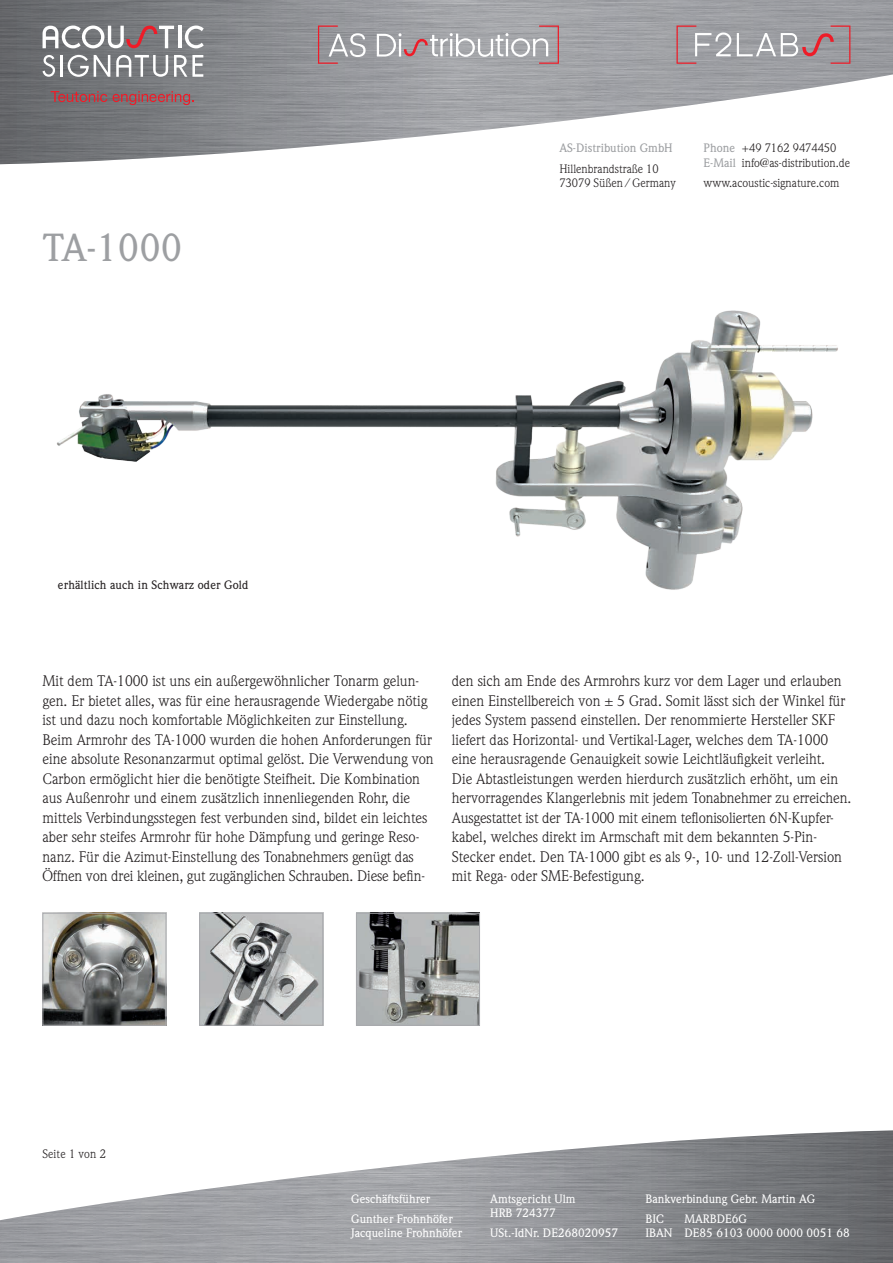
<style>
.page{position:relative;width:893px;height:1263px;background:#fff}
.page>*{position:absolute;margin:0;border:0;box-sizing:border-box;transform-origin:0 0}
.t1{font:500 38.4px "Weidemann Std";color:#9d9fa2}
.t2{font:15px/19.5px "Weidemann Std";color:#231f20}
.t3{font:500 12px/14.4px "Weidemann Std";color:#fff}
.t4{font:12px/14.4px "Weidemann Std";color:#231f20}
.t5{font:500 12px "Weidemann Std";letter-spacing:.01em;color:#231f20}
.t6{font:500 12px "Weidemann Std";color:#9d9fa2}
.s1{font-weight:500;color:#9d9fa2}
</style>
<div class="page">
<img style="left:57px;top:310px;width:781px;height:280px">
<img style="left:45px;top:915px;width:119px;height:109px">
<div style="left:43px;top:913px;width:123px;height:113px;border:1px solid #a8a9ad"></div>
<img style="left:201px;top:915px;width:120px;height:109px">
<div style="left:199px;top:913px;width:124px;height:113px;border:1px solid #a8a9ad"></div>
<img style="left:358px;top:915px;width:120px;height:109px">
<div style="left:356px;top:913px;width:124px;height:113px;border:1px solid #a8a9ad"></div>
<img style="left:0;top:1130px;width:893px;height:133px">
<img style="left:0;top:0;width:893px;height:164px">
<hr style="left:178px;top:26px;width:4px;height:22px;background:#fff">
<hr style="left:60px;top:55px;width:3px;height:22px;background:#fff">
<svg style="left:43px;top:55px;width:12px;height:22px"></svg>
<svg style="left:174px;top:55px;width:29px;height:22px"></svg>
<svg style="left:68px;top:55px;width:42px;height:22px"></svg>
<svg style="left:185px;top:26px;width:19px;height:22px"></svg>
<svg style="left:43px;top:26px;width:131px;height:22px"></svg>
<svg style="left:116px;top:55px;width:52px;height:22px"></svg>
<svg style="left:51px;top:91px;width:56px;height:11px"></svg>
<svg style="left:113px;top:91px;width:81px;height:14px"></svg>
<svg style="left:676px;top:26px;width:55px;height:38px"></svg>
<svg style="left:737px;top:26px;width:113px;height:38px"></svg>
<svg style="left:318px;top:26px;width:48px;height:38px"></svg>
<svg style="left:377px;top:26px;width:182px;height:38px"></svg>
<h1 class="t1" style="left:43px;top:225px;width:141px">TA-1000</h1>
<p class="t5" style="left:58px;top:577px;width:192px">erhältlich auch in Schwarz oder Gold</p>
<p class="t6" style="left:559px;top:141px;width:115px">AS-Distribution GmbH</p>
<p class="t4" style="left:559px;top:161px;width:118px">Hillenbrandstraße 10<br>73079 Süßen/Germany</p>
<p class="t4" style="left:704px;top:141px;width:148px"><span class="s1">Phone</span> +49 7162 9474450<br><span class="s1">E-Mail</span> info@as-distribution.de</p>
<p class="t4" style="left:704px;top:176px;width:137px">www.acoustic-signature.com</p>
<p class="t2" style="left:43px;top:671px;width:393px">Mit dem TA-1000 ist uns ein außergewöhnlicher Tonarm gelun&shy;gen. Er bietet alles, was für eine herausragende Wiedergabe nötig ist und dazu noch komfortable Möglichkeiten zur Einstellung.<br>Beim Armrohr des TA-1000 wurden die hohen Anforderungen für eine absolute Resonanzarmut optimal gelöst. Die Verwendung von Carbon ermöglicht hier die benötigte Steifheit. Die Kombination aus Außenrohr und einem zusätzlich innenliegenden Rohr, die mittels Verbindungsstegen fest verbunden sind, bildet ein leichtes aber sehr steifes Armrohr für hohe Dämpfung und geringe Reso&shy;nanz. Für die Azimut-Einstellung des Tonabnehmers genügt das Öffnen von drei kleinen, gut zugänglichen Schrauben. Diese befin-</p>
<p class="t2" style="left:452px;top:671px;width:401px">den sich am Ende des Armrohrs kurz vor dem Lager und erlauben einen Einstellbereich von ± 5 Grad. Somit lässt sich der Winkel für jedes System passend einstellen. Der renommierte Hersteller SKF liefert das Horizontal- und Vertikal-Lager, welches dem TA-1000 eine herausragende Genauigkeit sowie Leichtläufigkeit verleiht.<br>Die Abtastleistungen werden hierdurch zusätzlich erhöht, um ein hervorragendes Klangerlebnis mit jedem Tonabnehmer zu erreichen.<br>Ausgestattet ist der TA-1000 mit einem teflonisolierten 6N-Kupfer&shy;kabel, welches direkt im Armschaft mit dem bekannten 5-Pin-Stecker endet. Den TA-1000 gibt es als 9-, 10- und 12-Zoll-Version mit Rega- oder SME-Befestigung.</p>
<p class="t4" style="left:43px;top:1147px;width:65px">Seite 1 von 2</p>
<p class="t3" style="left:351px;top:1188px;width:103px;line-height:20.4px">Geschäftsführer<br>Gunther Frohnhöfer</p>
<p class="t3" style="left:351px;top:1226px;width:112px">Jacqueline Frohnhöfer</p>
<p class="t3" style="left:490px;top:1191px;width:87px">Amtsgericht Ulm<br>HRB 724377</p>
<p class="t3" style="left:490px;top:1226px;width:129px">USt.-IdNr. DE268020957</p>
<p class="t3" style="left:645px;top:1188px;width:171px;line-height:20.4px">Bankverbindung Gebr. Martin AG<br>BIC</p>
<p class="t3" style="left:645px;top:1212px;width:206px;text-indent:39px">MARBDE6G<br>IBAN DE85 6103 0000 0000 0051 68</p>
</div>
